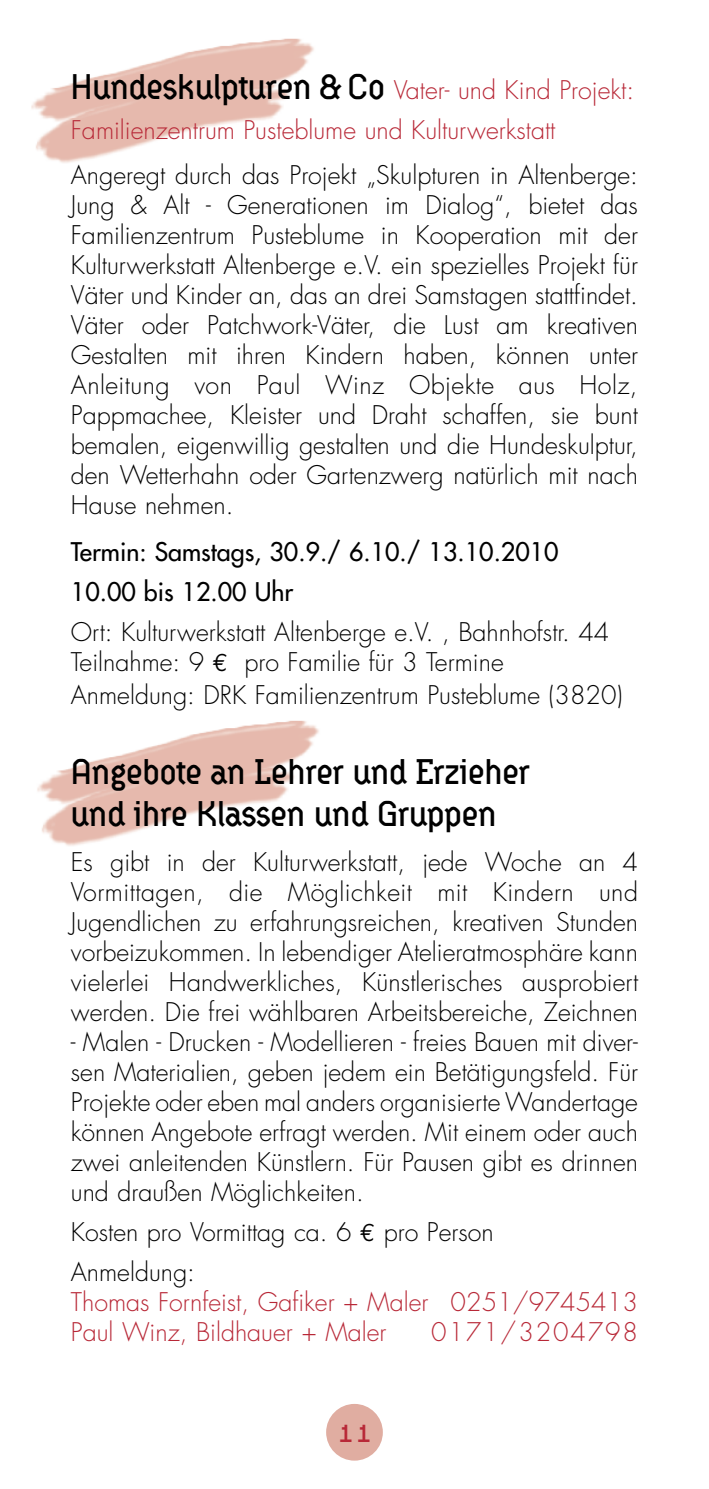
<style>
.page{position:relative;width:709px;height:1489px;background:#fff}
.page>*{position:absolute;margin:0;border:0;box-sizing:border-box;transform-origin:0 0}
.t1{font:35px/42px "Hydrophilia Liquid";color:#000}
.t2{font:27.5px "Hydrophilia Liquid";color:#b82837}
.t3{font:300 25px/30px "Futura";color:#000;text-align:justify}
.t4{font:300 25px/40px "Futura";color:#b82837}
.t5{font:25px/40px "Futura";color:#000}
.t6{font:300 25px "Futura";letter-spacing:.075em;color:#b82837}
.s1{font-family:"Hydrophilia Liquid";font-weight:400;font-size:35px;color:#000}
</style>
<div class="page">
<img style="left:37px;top:720px;width:282px;height:126px">
<img style="left:31px;top:38px;width:283px;height:125px">
<div style="left:326px;top:1403px;width:57px;height:57px;background:#e0ada1;border-radius:50%"></div>
<p class="t4" style="left:71px;top:71px;width:565px"><span class="s1">Hundeskulpturen &amp; Co</span> Vater- und Kind Projekt:<br>Familienzentrum Pusteblume und Kulturwerkstatt</p>
<p class="t3" style="left:71px;top:160px;width:568px">Angeregt durch das Projekt „Skulpturen in Altenberge:<br>Jung &amp; Alt - Generationen im Dialog“, bietet das Familienzentrum Pusteblume in Kooperation mit der Kulturwerkstatt Altenberge e.V. ein spezielles Projekt für Väter und Kinder an, das an drei Samstagen stattfindet.<br>Väter oder Patchwork-Väter, die Lust am kreativen Gestalten mit ihren Kindern haben, können unter Anleitung von Paul Winz Objekte aus Holz, Pappmachee, Kleister und Draht schaffen, sie bunt bemalen, eigenwillig gestalten und die Hundeskulptur, den Wetterhahn oder Gartenzwerg natürlich mit nach Hause nehmen.</p>
<p class="t5" style="left:71px;top:531px;width:489px">Termin: Samstags, 30.9./ 6.10./ 13.10.2010<br>10.00 bis 12.00 Uhr</p>
<p class="t3" style="left:71px;top:617px;width:540px">Ort: Kulturwerkstatt Altenberge e.V. , Bahnhofstr. 44<br>Teilnahme: 9</p>
<p class="t3" style="left:71px;top:645px;width:553px;line-height:33.5px;text-indent:174px">pro Familie für 3 Termine<br>Anmeldung: DRK Familienzentrum Pusteblume (3820)</p>
<h1 class="t1" style="left:71px;top:752px;width:460px">Angebote an Lehrer und Erzieher und ihre Klassen und Gruppen</h1>
<p class="t3" style="left:71px;top:847px;width:569px">Es gibt in der Kulturwerkstatt, jede Woche an 4<br>Vormittagen, die Möglichkeit mit Kindern und Jugendlichen zu erfahrungsreichen, kreativen Stunden vorbeizukommen. In lebendiger Atelieratmosphäre kann vielerlei Handwerkliches, Künstlerisches ausprobiert werden. Die frei wählbaren Arbeitsbereiche, Zeichnen</p>
<p class="t3" style="left:71px;top:1027px;width:568px">- Malen - Drucken - Modellieren - freies Bauen mit diver&shy;sen Materialien, geben jedem ein Betätigungsfeld. Für Projekte oder eben mal anders organisierte Wandertage können Angebote erfragt werden. Mit einem oder auch zwei anleitenden Künstlern. Für Pausen gibt es drinnen und draußen Möglichkeiten.</p>
<p class="t3" style="left:71px;top:1217px;width:282px">Kosten pro Vormittag ca. 6</p>
<p class="t3" style="left:384px;top:1217px;width:111px">pro Person</p>
<p class="t3" style="left:71px;top:1257px;width:126px">Anmeldung:</p>
<p class="t4" style="left:71px;top:1287px;width:568px;line-height:30px">Thomas Fornfeist, Gafiker + Maler 0251/9745413<br>Paul Winz, Bildhauer + Maler</p>
<p class="t6" style="left:431px;top:1316px;width:208px">0171/3204798</p>
<p class="t2" style="left:337px;top:1418px;width:36px">11</p>
</div>
